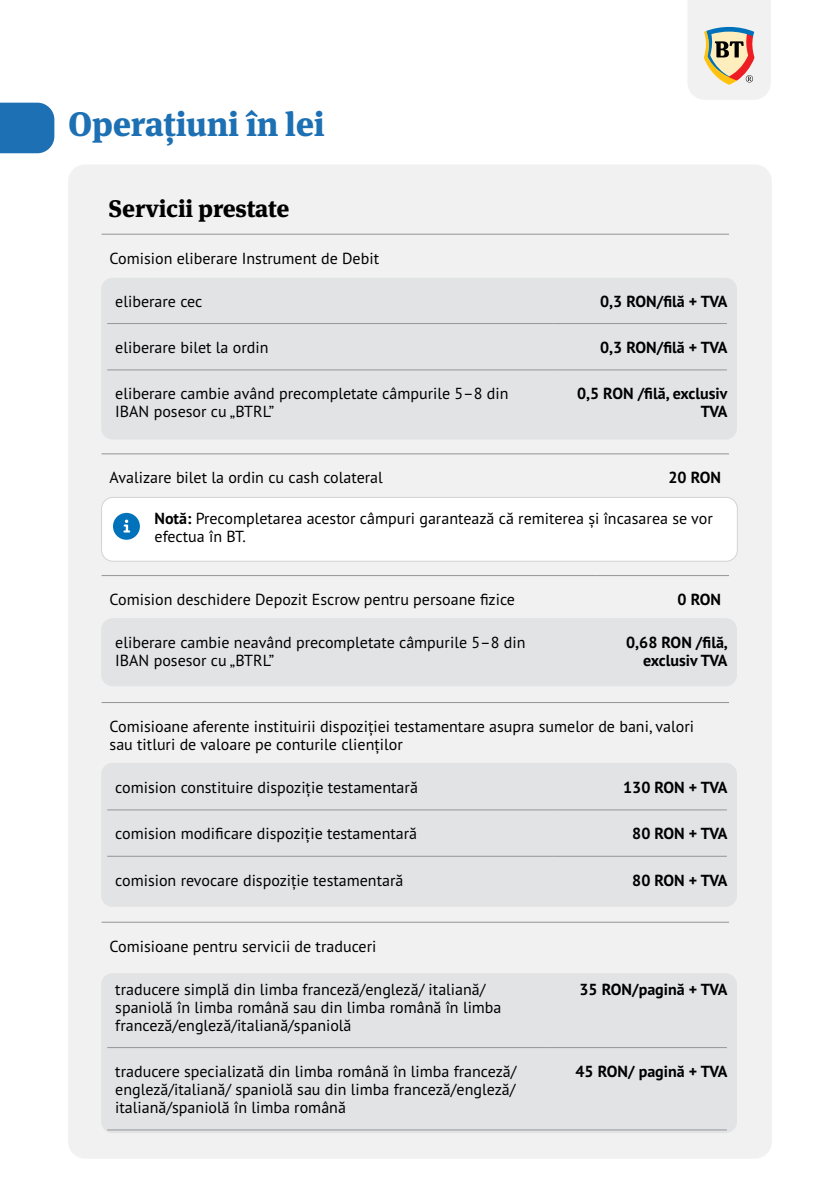
<style>
.page{position:relative;width:840px;height:1191px;background:#fff}
.page>*{position:absolute;margin:0;border:0;box-sizing:border-box;transform-origin:0 0}
.t1{font:800 34px "Meta Serif Pro";letter-spacing:-.01em;color:#1c70b3}
.t2{font:800 24px "Meta Serif Pro";letter-spacing:-.01em;color:#000}
.t3{font:16px/18px "PT Sans Pro";color:#000}
.t4{font:700 16px/18px "PT Sans Pro";color:#000;text-align:right}
.s1{font-weight:700}
</style>
<div class="page">
<div style="left:68px;top:164px;width:703px;height:994px;background:#f1f1f1;border-radius:17px"></div>
<div style="left:101px;top:278px;width:635px;height:161px;background:#e2e3e4;border-radius:11px"></div>
<div style="left:101px;top:618px;width:635px;height:68px;background:#e2e3e4;border-radius:11px"></div>
<div style="left:101px;top:763px;width:635px;height:144px;background:#e2e3e4;border-radius:11px"></div>
<div style="left:101px;top:973px;width:635px;height:160px;background:#e2e3e4;border-radius:11px"></div>
<svg style="left:688px;top:0;width:82px;height:100px"></svg>
<hr style="left:101px;top:234px;width:494px;height:1px;background:#939598">
<hr style="left:595px;top:234px;width:133px;height:1px;background:#939598">
<hr style="left:107px;top:323px;width:446px;height:1px;background:#939598">
<hr style="left:553px;top:323px;width:173px;height:1px;background:#939598">
<hr style="left:107px;top:369px;width:446px;height:1px;background:#939598">
<hr style="left:553px;top:369px;width:173px;height:1px;background:#939598">
<hr style="left:101px;top:453px;width:494px;height:1px;background:#939598">
<hr style="left:595px;top:453px;width:133px;height:1px;background:#939598">
<div style="left:101px;top:497px;width:636px;height:64px;background:#fff;border-radius:11px"></div>
<div style="left:101px;top:497px;width:636px;height:64px;border:1px solid #d1d3d4;border-radius:11px"></div>
<div style="left:113px;top:513px;width:27px;height:27px;background:#0072bc;border-radius:50%"></div>
<svg style="left:123px;top:519px;width:7px;height:13px"></svg>
<hr style="left:101px;top:575px;width:494px;height:1px;background:#939598">
<hr style="left:595px;top:575px;width:133px;height:1px;background:#939598">
<hr style="left:101px;top:702px;width:627px;height:1px;background:#939598">
<hr style="left:107px;top:809px;width:446px;height:1px;background:#939598">
<hr style="left:553px;top:809px;width:173px;height:1px;background:#939598">
<hr style="left:107px;top:856px;width:446px;height:1px;background:#939598">
<hr style="left:553px;top:856px;width:173px;height:1px;background:#939598">
<hr style="left:101px;top:922px;width:627px;height:1px;background:#939598">
<hr style="left:107px;top:1047px;width:440px;height:1px;background:#939598">
<hr style="left:547px;top:1047px;width:179px;height:1px;background:#939598">
<hr style="left:107px;top:1129px;width:440px;height:1px;background:#939598">
<hr style="left:547px;top:1129px;width:179px;height:1px;background:#939598">
<div style="left:0;top:103px;width:54px;height:50px;background:#1c70b3"></div>
<h1 class="t1" style="left:68px;top:96px;width:258px">Operațiuni în lei</h1>
<h2 class="t2" style="left:109px;top:189px;width:182px">Servicii prestate</h2>
<p class="t3" style="left:109px;top:248px;width:271px">Comision eliberare Instrument de Debit</p>
<p class="t3" style="left:115px;top:291px;width:89px">eliberare cec</p>
<p class="t4" style="left:600px;top:292px;width:129px">0,3 RON/filă + TVA</p>
<p class="t3" style="left:115px;top:338px;width:155px">eliberare bilet la ordin</p>
<p class="t4" style="left:600px;top:338px;width:129px">0,3 RON/filă + TVA</p>
<p class="t3" style="left:115px;top:384px;width:394px">eliberare cambie având precompletate câmpurile 5–8 din<br>IBAN posesor cu „BTRL”</p>
<p class="t4" style="left:576px;top:384px;width:152px">0,5 RON /filă, exclusiv<br>TVA</p>
<p class="t3" style="left:109px;top:468px;width:275px">Avalizare bilet la ordin cu cash colateral</p>
<p class="t4" style="left:668px;top:468px;width:54px">20 RON</p>
<p class="t3" style="left:154px;top:509px;width:559px"><span class="s1">Notă:</span> Precompletarea acestor câmpuri garantează că remiterea și încasarea se vor efectua în BT.</p>
<p class="t3" style="left:109px;top:590px;width:407px">Comision deschidere Depozit Escrow pentru persoane fizice</p>
<p class="t4" style="left:677px;top:590px;width:45px">0 RON</p>
<p class="t3" style="left:115px;top:633px;width:411px">eliberare cambie neavând precompletate câmpurile 5–8 din<br>IBAN posesor cu „BTRL”</p>
<p class="t4" style="left:625px;top:633px;width:103px">0,68 RON /filă, exclusiv TVA</p>
<p class="t3" style="left:109px;top:717px;width:585px">Comisioane aferente instituirii dispoziției testamentare asupra sumelor de bani, valori sau titluri de valoare pe conturile clienților</p>
<p class="t3" style="left:115px;top:778px;width:304px">comision constituire dispoziție testamentară</p>
<p class="t4" style="left:622px;top:778px;width:106px">130 RON + TVA</p>
<p class="t3" style="left:115px;top:824px;width:303px">comision modificare dispoziție testamentară</p>
<p class="t4" style="left:632px;top:824px;width:97px">80 RON + TVA</p>
<p class="t3" style="left:115px;top:870px;width:289px">comision revocare dispoziție testamentară</p>
<p class="t4" style="left:632px;top:870px;width:97px">80 RON + TVA</p>
<p class="t3" style="left:109px;top:936px;width:268px">Comisioane pentru servicii de traduceri</p>
<p class="t3" style="left:115px;top:979px;width:387px">traducere simplă din limba franceză/engleză/ italiană/ spaniolă în limba română sau din limba română în limba franceză/engleză/italiană/spaniolă</p>
<p class="t4" style="left:579px;top:979px;width:149px">35 RON/pagină + TVA</p>
<p class="t3" style="left:115px;top:1061px;width:402px;text-align:justify">traducere specializată din limba română în limba franceză/ engleză/italiană/ spaniolă sau din limba franceză/engleză/ italiană/spaniolă în limba română</p>
<p class="t4" style="left:575px;top:1062px;width:153px">45 RON/ pagină + TVA</p>
</div>
